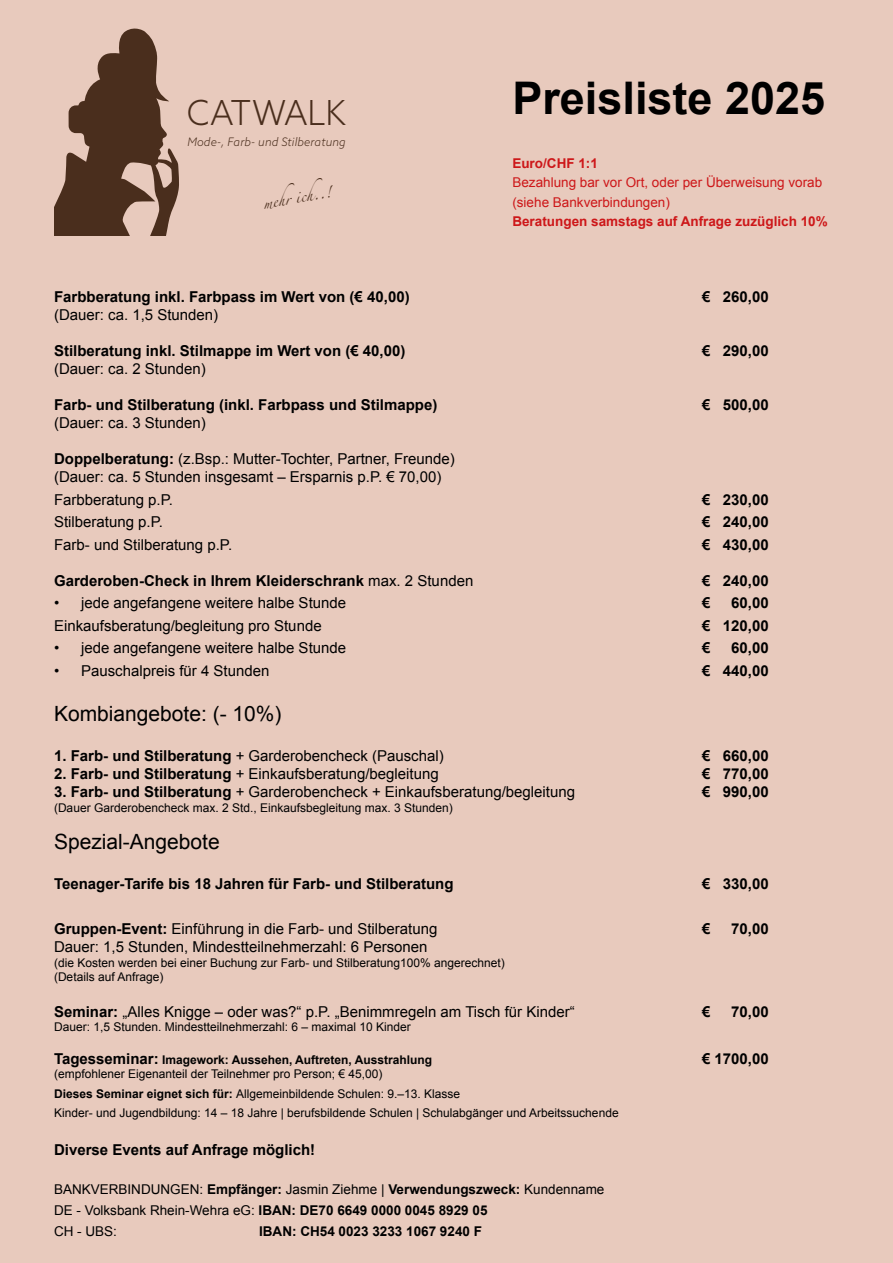
<style>
.page{position:relative;width:893px;height:1263px;background:#e8cabd}
.page>*{position:absolute;margin:0;border:0;box-sizing:border-box;transform-origin:0 0}
.t1{font:700 45px "Arial";color:#000}
.t2{font:300 34.5px "Azo Sans";color:#4a2e1d}
.t3{font:21px "Arial";color:#000}
.t4{font:15px/18px "Arial";color:#000}
.t5{font:700 15px "Arial";color:#000}
.t6{font:13.5px/21px "Arial";color:#000}
.t7{font:13.5px/19.5px "Arial";color:#cd1719}
.t8{font:700 13.5px "Arial";color:#cd1719}
.t9{font:700 13.5px "Arial";color:#000}
.t10{font:12px/19.5px "Arial";color:#000}
.t11{font:700 12px "Arial";color:#000}
.t12{font:italic 300 11.7px "Azo Sans";letter-spacing:.01em;color:#4a2e1d}
.t13{font:11.1px "Zapfino";color:#4a2e1d}
.s1{font-weight:700}
.s2{font-weight:400}
.s3{font-size:15px}
</style>
<div class="page">
<div style="left:54px;top:17px;width:319px;height:218px;background:#e8cabd"></div>
<svg style="left:54px;top:28px;width:125px;height:207px"></svg>
<h2 class="t2" style="left:187px;top:90px;width:161px">CATWALK</h2>
<p class="t12" style="left:187px;top:134px;width:160px">Mode-, Farb- und Stilberatung</p>
<p class="t13" style="left:262px;top:199px;width:70px;rotate:-10deg">mehr ich..!</p>
<h1 class="t1" style="left:512px;top:69px;width:314px">Preisliste 2025</h1>
<p class="t8" style="left:512px;top:154px;width:87px">Euro/CHF 1:1</p>
<p class="t7" style="left:512px;top:173px;width:311px">Bezahlung bar vor Ort, oder per Überweisung vorab (siehe Bankverbindungen)</p>
<p class="t8" style="left:512px;top:213px;width:317px">Beratungen samstags auf Anfrage zuzüglich 10%</p>
<p class="t5" style="left:54px;top:287px;width:357px">Farbberatung inkl. Farbpass im Wert von (€ 40,00)</p>
<p class="t5" style="left:702px;top:287px;width:68px">€ 260,00</p>
<p class="t4" style="left:54px;top:306px;width:166px">(Dauer: ca. 1,5 Stunden)</p>
<p class="t5" style="left:54px;top:341px;width:353px">Stilberatung inkl. Stilmappe im Wert von (€ 40,00)</p>
<p class="t5" style="left:702px;top:341px;width:68px">€ 290,00</p>
<p class="t4" style="left:54px;top:360px;width:153px">(Dauer: ca. 2 Stunden)</p>
<p class="t5" style="left:54px;top:395px;width:385px">Farb- und Stilberatung (inkl. Farbpass und Stilmappe)</p>
<p class="t5" style="left:702px;top:395px;width:68px">€ 500,00</p>
<p class="t4" style="left:54px;top:414px;width:153px">(Dauer: ca. 3 Stunden)</p>
<p class="t4" style="left:54px;top:450px;width:402px"><span class="s1">Doppelberatung:</span> (z.Bsp.: Mutter-Tochter, Partner, Freunde) (Dauer: ca. 5 Stunden insgesamt – Ersparnis p.P. € 70,00)</p>
<p class="t4" style="left:54px;top:491px;width:120px">Farbberatung p.P.</p>
<p class="t5" style="left:702px;top:490px;width:68px">€ 230,00</p>
<p class="t4" style="left:54px;top:513px;width:110px">Stilberatung p.P.</p>
<p class="t5" style="left:702px;top:512px;width:68px">€ 240,00</p>
<p class="t4" style="left:54px;top:536px;width:180px">Farb- und Stilberatung p.P.</p>
<p class="t5" style="left:702px;top:535px;width:68px">€ 430,00</p>
<p class="t5" style="left:54px;top:571px;width:421px">Garderoben-Check in Ihrem Kleiderschrank <span class="s2">max. 2 Stunden</span></p>
<p class="t5" style="left:702px;top:571px;width:68px">€ 240,00</p>
<p class="t4" style="left:54px;top:594px;width:294px">• jede angefangene weitere halbe Stunde</p>
<p class="t5" style="left:702px;top:593px;width:10px">€</p>
<p class="t5" style="left:731px;top:593px;width:39px">60,00</p>
<p class="t4" style="left:54px;top:617px;width:269px">Einkaufsberatung/begleitung pro Stunde</p>
<p class="t5" style="left:702px;top:616px;width:68px">€ 120,00</p>
<p class="t4" style="left:54px;top:639px;width:294px">• jede angefangene weitere halbe Stunde</p>
<p class="t5" style="left:702px;top:638px;width:10px">€</p>
<p class="t5" style="left:731px;top:638px;width:39px">60,00</p>
<p class="t4" style="left:54px;top:662px;width:217px">• Pauschalpreis für 4 Stunden</p>
<p class="t5" style="left:702px;top:661px;width:68px">€ 440,00</p>
<h3 class="t3" style="left:54px;top:700px;width:229px">Kombiangebote: (- 10%)</h3>
<p class="t4" style="left:54px;top:747px;width:391px"><span class="s1">1. Farb- und Stilberatung</span> + Garderobencheck (Pauschal)</p>
<p class="t5" style="left:702px;top:746px;width:68px">€ 660,00</p>
<p class="t4" style="left:54px;top:765px;width:386px"><span class="s1">2. Farb- und Stilberatung</span> + Einkaufsberatung/begleitung</p>
<p class="t5" style="left:702px;top:764px;width:68px">€ 770,00</p>
<p class="t4" style="left:54px;top:783px;width:523px"><span class="s1">3. Farb- und Stilberatung</span> + Garderobencheck + Einkaufsberatung/begleitung</p>
<p class="t5" style="left:702px;top:782px;width:68px">€ 990,00</p>
<p class="t10" style="left:54px;top:798px;width:400px">(Dauer Garderobencheck max. 2 Std., Einkaufsbegleitung max. 3 Stunden)</p>
<h3 class="t3" style="left:54px;top:827px;width:167px">Spezial-Angebote</h3>
<p class="t5" style="left:54px;top:874px;width:401px">Teenager-Tarife bis 18 Jahren für Farb- und Stilberatung</p>
<p class="t5" style="left:702px;top:874px;width:68px">€ 330,00</p>
<p class="t4" style="left:54px;top:920px;width:385px"><span class="s1">Gruppen-Event:</span> Einführung in die Farb- und Stilberatung</p>
<p class="t5" style="left:702px;top:919px;width:10px">€</p>
<p class="t5" style="left:731px;top:919px;width:39px">70,00</p>
<p class="t4" style="left:54px;top:938px;width:375px">Dauer: 1,5 Stunden, Mindestteilnehmerzahl: 6 Personen</p>
<p class="t10" style="left:54px;top:955px;width:452px;line-height:14.4px">(die Kosten werden bei einer Buchung zur Farb- und Stilberatung100% angerechnet) (Details auf Anfrage)</p>
<p class="t4" style="left:54px;top:1003px;width:522px"><span class="s1">Seminar:</span> „Alles Knigge – oder was?“ p.P. „Benimmregeln am Tisch für Kinder“</p>
<p class="t5" style="left:702px;top:1002px;width:10px">€</p>
<p class="t5" style="left:731px;top:1002px;width:39px">70,00</p>
<p class="t10" style="left:54px;top:1017px;width:358px">Dauer: 1,5 Stunden. Mindestteilnehmerzahl: 6 – maximal 10 Kinder</p>
<p class="t11" style="left:54px;top:1051px;width:380px"><span class="s3">Tagesseminar:</span> Imagework: Aussehen, Auftreten, Ausstrahlung</p>
<p class="t5" style="left:702px;top:1048px;width:68px">€ 1700,00</p>
<p class="t10" style="left:54px;top:1064px;width:566px">(empfohlener Eigenanteil der Teilnehmer pro Person; € 45,00)<br><span class="s1">Dieses Seminar eignet sich für:</span> Allgemeinbildende Schulen: 9.–13. Klasse<br>Kinder- und Jugendbildung: 14 – 18 Jahre | berufsbildende Schulen | Schulabgänger und Arbeitssuchende</p>
<p class="t5" style="left:54px;top:1139px;width:263px">Diverse Events auf Anfrage möglich!</p>
<p class="t6" style="left:54px;top:1178px;width:552px">BANKVERBINDUNGEN: <span class="s1">Empfänger:</span> Jasmin Ziehme | <span class="s1">Verwendungszweck:</span> Kundenname<br>DE - Volksbank Rhein-Wehra eG: <span class="s1">IBAN: DE70 6649 0000 0045 8929 05<br></span>CH - UBS:</p>
<p class="t9" style="left:259px;top:1222px;width:224px">IBAN: CH54 0023 3233 1067 9240 F</p>
</div>
